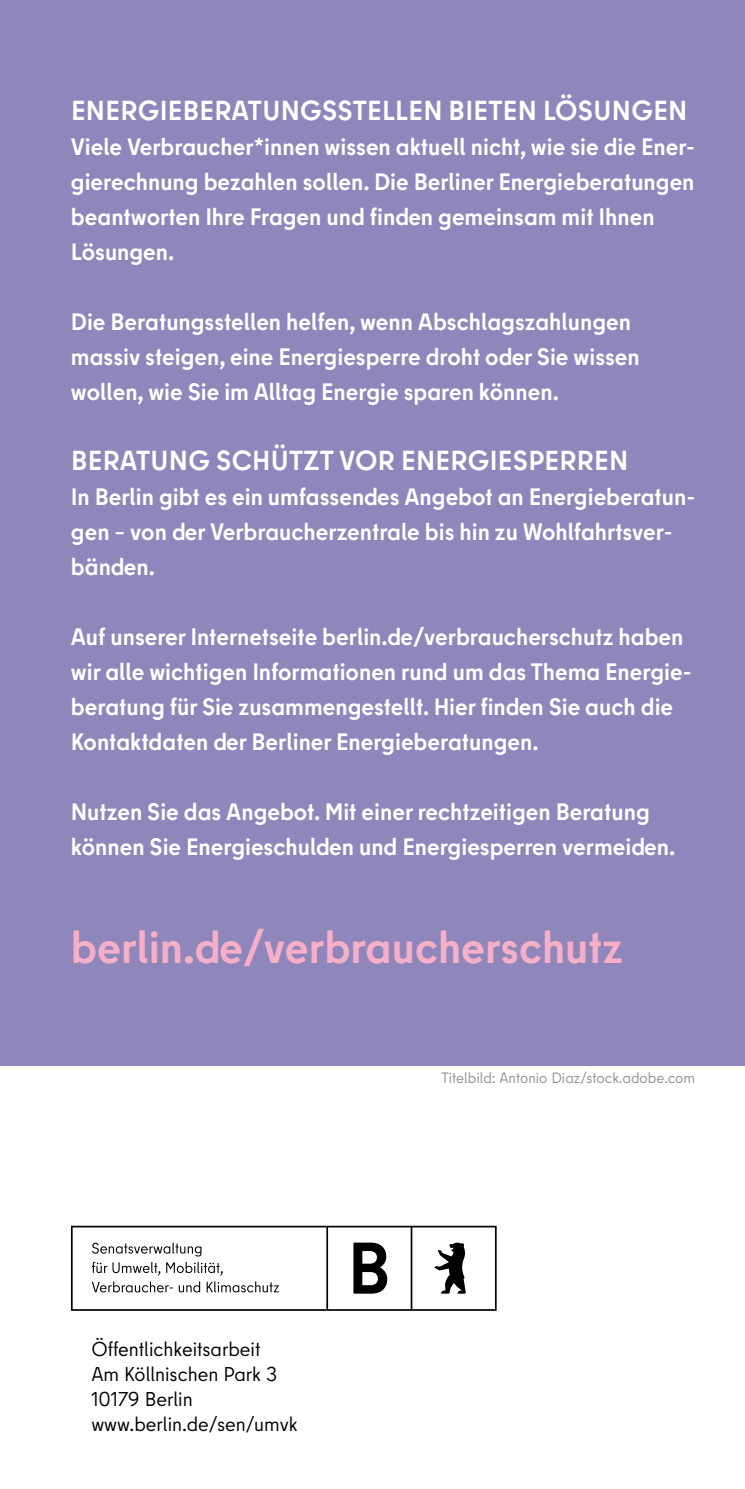
<style>
.page{position:relative;width:745px;height:1489px;background:#fff}
.page>*{position:absolute;margin:0;border:0;box-sizing:border-box;transform-origin:0 0}
._03_02_Rückseite_Tit{font:700 45px "Berlin Type";color:#f6afc6}
._03_02_Rückseite_Tit-2{font:700 27.5px "Berlin Type";letter-spacing:.01em;color:#fff}
._03_02_Rückseite_Tit-3{font:700 23.75px/35px "Berlin Type";color:#fff}
.Hinweistext_8pt{font:20px "Berlin Type";color:#000}
._02_09_Innen_Copyrig{font:15px "Berlin Type";color:#949290}
</style>
<div class="page">
<div style="left:0;top:0;width:744px;height:1065px;background:#8f87bc"></div>
<svg style="left:71px;top:1225px;width:425px;height:85px"></svg>
<p class="_03_02_Rückseite_Tit-2" style="left:71px;top:92px;width:617px">ENERGIEBERATUNGSSTELLEN BIETEN LÖSUNGEN</p>
<p class="_03_02_Rückseite_Tit-3" style="left:71px;top:129px;width:625px">Viele Verbraucher*innen wissen aktuell nicht, wie sie die Ener&shy;gierechnung bezahlen sollen. Die Berliner Energieberatungen beantworten Ihre Fragen und finden gemeinsam mit Ihnen Lösungen.</p>
<p class="_03_02_Rückseite_Tit-3" style="left:71px;top:304px;width:570px">Die Beratungsstellen helfen, wenn Abschlagszahlungen massiv steigen, eine Energiesperre droht oder Sie wissen wollen, wie Sie im Alltag Energie sparen können.</p>
<p class="_03_02_Rückseite_Tit-2" style="left:71px;top:442px;width:558px">BERATUNG SCHÜTZT VOR ENERGIESPERREN</p>
<p class="_03_02_Rückseite_Tit-3" style="left:71px;top:479px;width:625px">In Berlin gibt es ein umfassendes Angebot an Energieberatun&shy;gen – von der Verbraucherzentrale bis hin zu Wohlfahrtsver&shy;bänden.</p>
<p class="_03_02_Rückseite_Tit-3" style="left:71px;top:619px;width:621px">Auf unserer Internetseite berlin.de/verbraucherschutz haben wir alle wichtigen Informationen rund um das Thema Energie&shy;beratung für Sie zusammengestellt. Hier finden Sie auch die Kontaktdaten der Berliner Energieberatungen.</p>
<p class="_03_02_Rückseite_Tit-3" style="left:71px;top:794px;width:605px">Nutzen Sie das Angebot. Mit einer rechtzeitigen Beratung können Sie Energieschulden und Energiesperren vermeiden.</p>
<p class="_03_02_Rückseite_Tit" style="left:71px;top:918px;width:553px">berlin.de/verbraucherschutz</p>
<p class="Hinweistext_8pt" style="left:91px;top:1336px;width:171px">Öffentlichkeitsarbeit</p>
<p class="Hinweistext_8pt" style="left:91px;top:1361px;width:187px">Am Köllnischen Park 3</p>
<p class="Hinweistext_8pt" style="left:91px;top:1386px;width:103px">10179 Berlin</p>
<p class="Hinweistext_8pt" style="left:91px;top:1411px;width:207px">www.berlin.de/sen/umvk</p>
<p class="_02_09_Innen_Copyrig" style="left:441px;top:1068px;width:255px">Titelbild: Antonio Diaz/stock.adobe.com</p>
</div>
